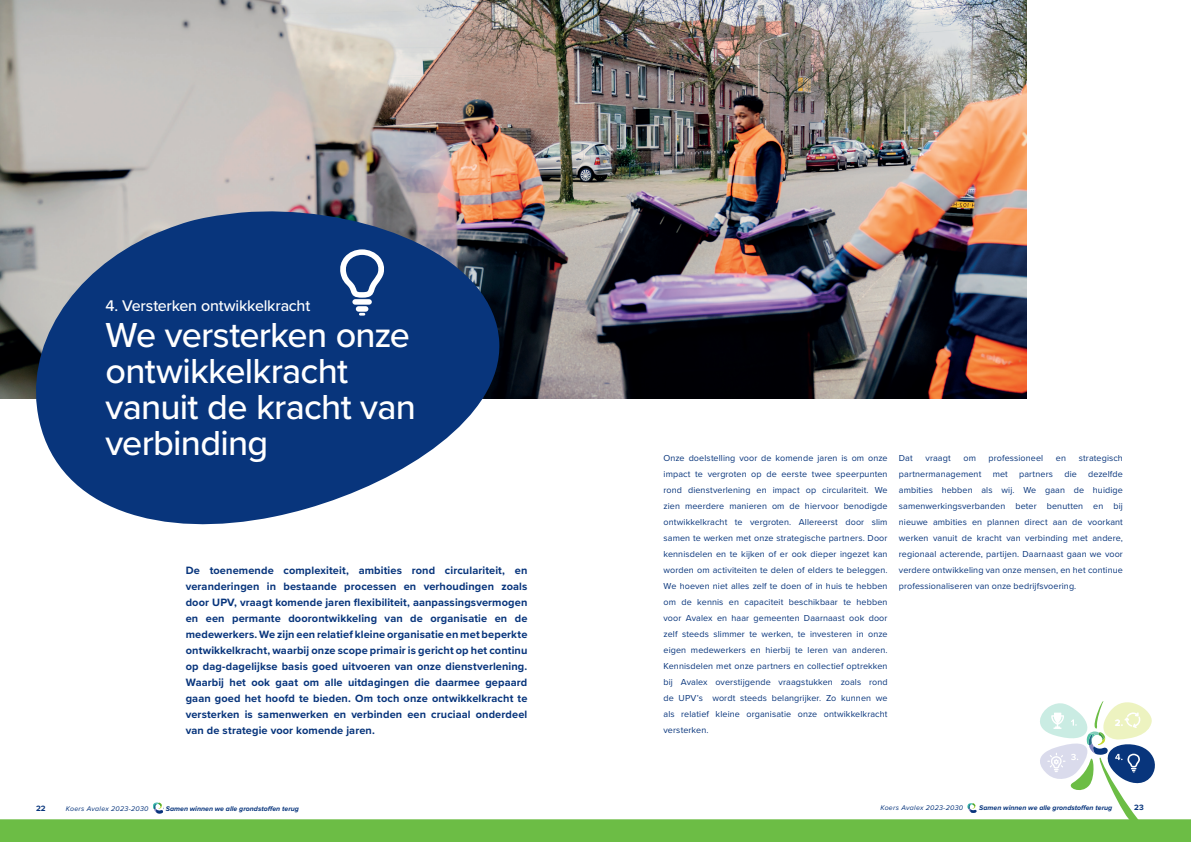
<style>
.page{position:relative;width:1191px;height:842px;background:#fff}
.page>*{position:absolute;margin:0;border:0;box-sizing:border-box;transform-origin:0 0}
.t1{font:500 36px/36px "Proxima Nova";letter-spacing:-.02em;color:#fff}
.t2{font:500 16px "Proxima Nova";letter-spacing:-.015em;color:#fff}
.t3{font:700 11px/16px "Proxima Nova";letter-spacing:.01em;color:#08357c;text-align:justify}
.t4{font:700 9.2px "Proxima Nova";color:#fff}
.t5{font:9px/16px "Proxima Nova";letter-spacing:.01em;color:#08357c;text-align:justify}
.t6{font:700 8px "Proxima Nova";color:#08357c}
.t7{font:italic 700 7px "Proxima Nova";color:#08357c}
.t8{font:italic 7px "Proxima Nova";letter-spacing:.04em;color:#08357c}
</style>
<div class="page">
<img style="left:0;top:0;width:1026px;height:398px">
<svg style="left:22px;top:204px;width:480px;height:321px;background:#3c5c8f"></svg>
<svg style="left:339px;top:249px;width:46px;height:49px"></svg>
<div style="left:352px;top:299px;width:20px;height:6px;background:#fff;border-radius:3px"></div>
<div style="left:356px;top:306px;width:12px;height:6px;background:#fff;border-radius:3px"></div>
<svg style="left:359px;top:313px;width:6px;height:3px"></svg>
<svg style="left:0;top:701px;width:1191px;height:141px"></svg>
<h2 class="t2" style="left:106px;top:294px;width:206px">4. Versterken ontwikkelkracht</h2>
<h1 class="t1" style="left:106px;top:316px;width:312px">We versterken onze ontwikkelkracht vanuit de kracht van verbinding</h1>
<p class="t3" style="left:186px;top:562px;width:343px">De toenemende complexiteit, ambities rond circulariteit, en veranderingen in bestaande processen en verhoudingen zoals door UPV, vraagt komende jaren flexibiliteit, aanpassingsvermogen en een permante doorontwikkeling van de organisatie en de medewerkers. We zijn een relatief kleine organisatie en met beperkte ontwikkelkracht, waarbij onze scope primair is gericht op het continu op dag-dagelijkse basis goed uitvoeren van onze dienstverlening.<br>Waarbij het ook gaat om alle uitdagingen die daarmee gepaard gaan goed het hoofd te bieden. Om toch onze ontwikkelkracht te versterken is samenwerken en verbinden een cruciaal onderdeel van de strategie voor komende jaren.</p>
<p class="t5" style="left:663px;top:449px;width:225px">Onze doelstelling voor de komende jaren is om onze impact te vergroten op de eerste twee speerpunten rond dienstverlening en impact op circulariteit. We zien meerdere manieren om de hiervoor benodigde ontwikkelkracht te vergroten. Allereerst door slim samen te werken met onze strategische partners. Door kennisdelen en te kijken of er ook dieper ingezet kan worden om activiteiten te delen of elders te beleggen.<br>We hoeven niet alles zelf te doen of in huis te hebben om de kennis en capaciteit beschikbaar te hebben voor Avalex en haar gemeenten Daarnaast ook door zelf steeds slimmer te werken, te investeren in onze eigen medewerkers en hierbij te leren van anderen.<br>Kennisdelen met onze partners en collectief optrekken bij Avalex overstijgende vraagstukken zoals rond de UPV’s wordt steeds belangrijker. Zo kunnen we als relatief kleine organisatie onze ontwikkelkracht versterken.</p>
<p class="t5" style="left:899px;top:449px;width:15px">Dat</p>
<p class="t5" style="left:925px;top:449px;width:27px">vraagt</p>
<p class="t5" style="left:963px;top:449px;width:14px">om</p>
<p class="t5" style="left:988px;top:449px;width:56px">professioneel</p>
<p class="t5" style="left:1056px;top:449px;width:12px">en</p>
<p class="t5" style="left:1078px;top:449px;width:46px">strategisch</p>
<p class="t5" style="left:899px;top:465px;width:84px">partnermanagement</p>
<p class="t5" style="left:992px;top:465px;width:17px">met</p>
<p class="t5" style="left:1019px;top:465px;width:35px">partners</p>
<p class="t5" style="left:1064px;top:465px;width:14px">die</p>
<p class="t5" style="left:899px;top:465px;width:225px;text-indent:189px">dezelfde ambities hebben als wij. We gaan de huidige samenwerkingsverbanden beter benutten en bij nieuwe ambities en plannen direct aan de voorkant werken vanuit de kracht van verbinding met andere, regionaal acterende, partijen. Daarnaast gaan we voor verdere ontwikkeling van onze mensen, en het continue professionaliseren van onze bedrijfsvoering.</p>
<p class="t4" style="left:1115px;top:716px;width:10px">2.</p>
<p class="t6" style="left:36px;top:802px;width:11px">22</p>
<p class="t8" style="left:66px;top:803px;width:84px">Koers Avalex 2023-2030</p>
<p class="t7" style="left:166px;top:804px;width:135px">Samen winnen we alle grondstoffen terug</p>
<p class="t8" style="left:880px;top:802px;width:84px">Koers Avalex 2023-2030</p>
<p class="t7" style="left:979px;top:804px;width:135px">Samen winnen we alle grondstoffen terug</p>
<p class="t6" style="left:1134px;top:801px;width:11px">23</p>
</div>
